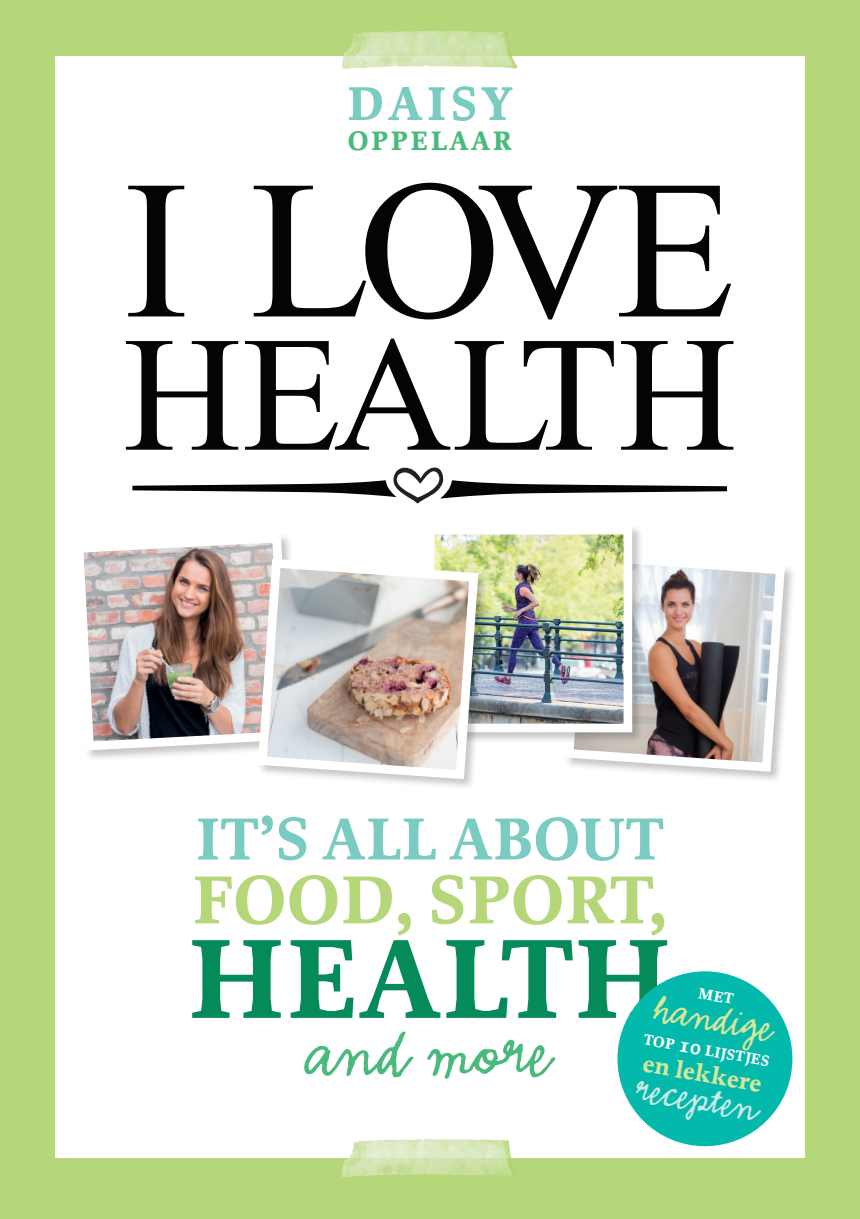
<style>
.page{position:relative;width:860px;height:1219px;background:#fff}
.page>*{position:absolute;margin:0;border:0;box-sizing:border-box;transform-origin:0 0}
.t1{font:700 118.65px "Proforma";color:#058a59}
.t2{font:71.92px "Emmascript MVB Std";color:#49ba7c}
.t3{font:700 71.4px "Proforma";color:#b5d679}
.t4{font:69.83px "Proforma Semibold SC";letter-spacing:.05em;color:#7acbc1}
.t5{font:700 62.48px "Proforma";color:#7acbc1}
.t6{font:42.52px "Emmascript MVB Std";color:#d8e699}
.t7{font:41.12px "Emmascript MVB Std";color:#cce9e6}
.t8{font:39.38px "Proforma Semibold SC";letter-spacing:.05em;color:#49ba7c}
.t9{font:700 25.03px "Proforma";color:#d8e699}
.t10{font:22.05px "Proforma Semibold SC";color:#fff}
.s1{font-family:"Proforma";font-weight:700}
</style>
<div class="page">
<div style="left:0;top:0;width:859px;height:1218px;background:#b5d679"></div>
<div style="left:55px;top:56px;width:749px;height:1101px;background:#fff"></div>
<svg style="left:126px;top:341px;width:112px;height:108px"></svg>
<svg style="left:245px;top:338px;width:368px;height:111px"></svg>
<svg style="left:621px;top:341px;width:112px;height:108px"></svg>
<svg style="left:128px;top:186px;width:56px;height:130px"></svg>
<svg style="left:253px;top:183px;width:477px;height:136px"></svg>
<svg style="left:132px;top:467px;width:594px;height:36px"></svg>
<img style="left:342px;top:31px;width:176px;height:38px">
<img style="left:341px;top:1139px;width:176px;height:38px">
<div style="left:617px;top:971px;width:175px;height:174px;background:#03b9ac;border-radius:50%"></div>
<div style="left:73px;top:532px;width:230px;height:229px;background:#231f20;opacity:.25"></div>
<img style="left:73px;top:532px;width:223px;height:223px">
<div style="left:563px;top:550px;width:233px;height:233px;background:#231f20;opacity:.25"></div>
<svg style="left:563px;top:550px;width:226px;height:226px"></svg>
<div style="left:424px;top:524px;width:219px;height:220px;background:#231f20;opacity:.25"></div>
<img style="left:435px;top:535px;width:187px;height:187px">
<div style="left:425px;top:525px;width:207px;height:207px;border:9px solid #fff"></div>
<div style="left:256px;top:557px;width:234px;height:233px;background:#231f20;opacity:.25"></div>
<img style="left:253px;top:554px;width:229px;height:229px">
<h3 class="t4" style="left:346px;top:53px;width:168px">daisy</h3>
<h3 class="t8" style="left:347px;top:113px;width:166px">oppelaar</h3>
<h3 class="t5" style="left:195px;top:799px;width:470px">IT’S ALL ABOUT</h3>
<h3 class="t3" style="left:192px;top:854px;width:477px">FOOD, SPORT,</h3>
<h1 class="t1" style="left:187px;top:903px;width:486px">HEALTH</h1>
<h2 class="t2" style="left:307px;top:1014px;width:246px">and more</h2>
<h3 class="t6" style="left:658px;top:984px;width:122px;rotate:10deg">handige</h3>
<p class="t10" style="left:646px;top:1023px;width:129px;rotate:10deg">top <span class="s1">10</span> lijstjes</p>
<p class="t9" style="left:645px;top:1047px;width:122px;rotate:10deg">en lekkere</p>
<h3 class="t7" style="left:641px;top:1065px;width:124px;rotate:10deg">recepten</h3>
</div>
